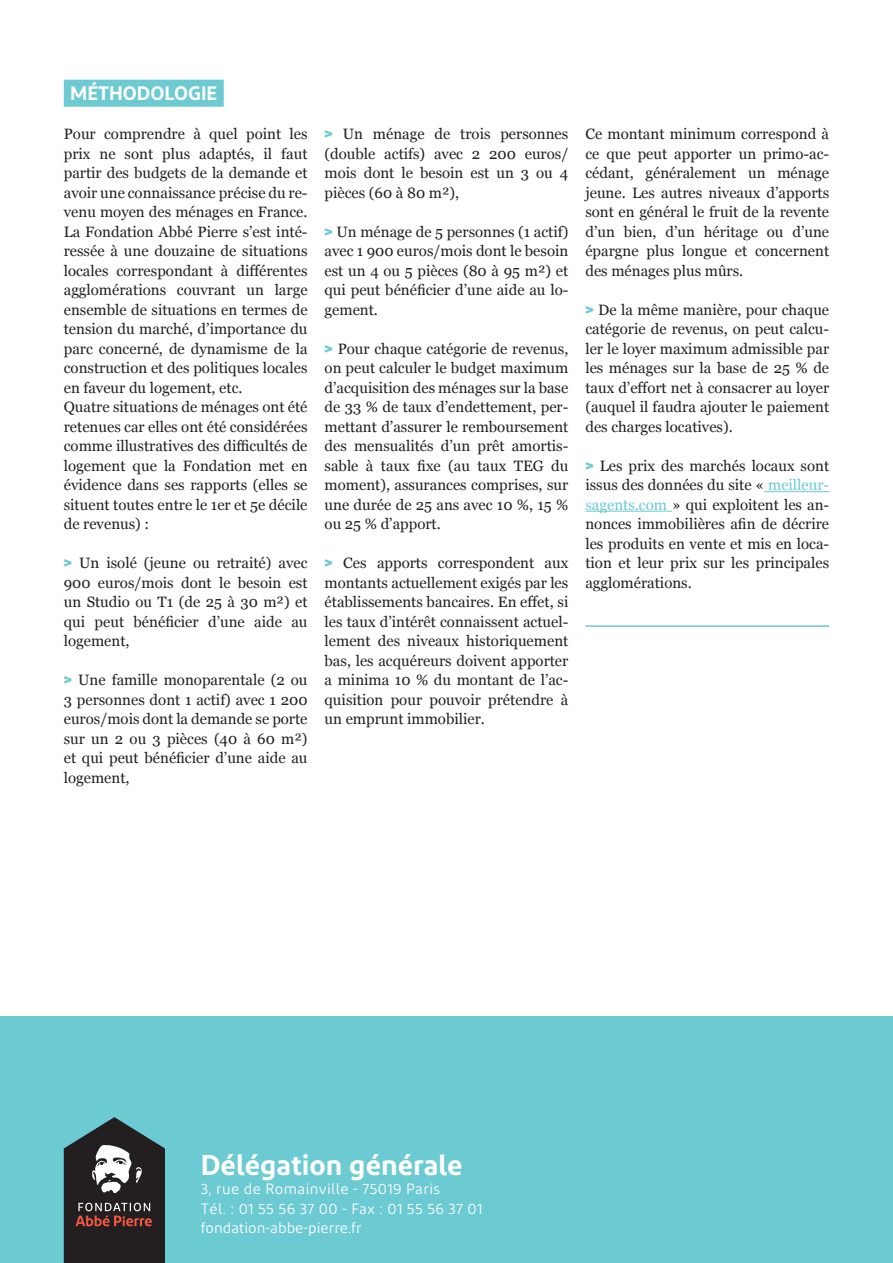
<style>
.page{position:relative;width:893px;height:1263px;background:#fff}
.page>*{position:absolute;margin:0;border:0;box-sizing:border-box;transform-origin:0 0}
.t1{font:600 28.5px "Diodrum";color:#fff}
.t2{font:600 19.5px "Diodrum";color:#fff}
.Texte_courant{font:15px/19.5px "Georgia";color:#231f20;text-align:justify}
.Coordonnées_-_couran{font:15px "Diodrum";letter-spacing:.025em;color:#fff}
.Coordonnées_-_couran-2{font:15px "Diodrum";color:#fff}
.s1{font-family:"Diodrum";font-weight:700;color:#6ccad3}
.s2{color:#6ccad3}
</style>
<div class="page">
<div style="left:0;top:1017px;width:893px;height:246px;background:#6ccad3"></div>
<svg style="left:64px;top:1117px;width:101px;height:146px"></svg>
<div style="left:64px;top:80px;width:160px;height:27px;background:#6ccad3"></div>
<hr style="left:764px;top:491px;width:65px;height:1px;background:#6ccad3">
<hr style="left:585px;top:511px;width:87px;height:1px;background:#6ccad3">
<hr style="left:585px;top:625px;width:244px;height:2px;background:#6ccad3">
<h2 class="t2" style="left:70px;top:81px;width:149px">MÉTHODOLOGIE</h2>
<p class="Texte_courant" style="left:64px;top:124px;width:245px">Pour comprendre à quel point les prix ne sont plus adaptés, il faut partir des budgets de la demande et avoir une connaissance précise du re&shy;venu moyen des ménages en France.<br>La Fondation Abbé Pierre s’est inté&shy;ressée à une douzaine de situations locales correspondant à différentes agglomérations couvrant un large ensemble de situations en termes de tension du marché, d’importance du parc concerné, de dynamisme de la construction et des politiques locales en faveur du logement, etc.</p>
<p class="Texte_courant" style="left:64px;top:397px;width:245px">Quatre situations de ménages ont été retenues car elles ont été considérées comme illustratives des difficultés de logement que la Fondation met en évidence dans ses rapports (elles se situent toutes entre le 1er et 5e décile de revenus) :</p>
<p class="Texte_courant" style="left:64px;top:553px;width:245px"><span class="s1">&gt;</span> Un isolé (jeune ou retraité) avec 900 euros/mois dont le besoin est un Studio ou T1 (de 25 à 30 m²) et qui peut bénéficier d’une aide au logement,</p>
<p class="Texte_courant" style="left:64px;top:670px;width:245px"><span class="s1">&gt;</span> Une famille monoparentale (2 ou 3 personnes dont 1 actif) avec 1 200 euros/mois dont la demande se porte sur un 2 ou 3 pièces (40 à 60 m²) et qui peut bénéficier d’une aide au logement,</p>
<p class="Texte_courant" style="left:325px;top:124px;width:245px"><span class="s1">&gt;</span> Un ménage de trois personnes (double actifs) avec 2 200 euros/ mois dont le besoin est un 3 ou 4 pièces (60 à 80 m²),</p>
<p class="Texte_courant" style="left:325px;top:221px;width:245px"><span class="s1">&gt;</span> Un ménage de 5 personnes (1 actif) avec 1 900 euros/mois dont le besoin est un 4 ou 5 pièces (80 à 95 m²) et qui peut bénéficier d’une aide au lo&shy;gement.</p>
<p class="Texte_courant" style="left:325px;top:338px;width:245px"><span class="s1">&gt;</span> Pour chaque catégorie de revenus, on peut calculer le budget maximum d’acquisition des ménages sur la base de 33 % de taux d’endettement, per&shy;mettant d’assurer le remboursement des mensualités d’un prêt amortis&shy;sable à taux fixe (au taux TEG du moment), assurances comprises, sur une durée de 25 ans avec 10 %, 15 % ou 25 % d’apport.</p>
<p class="Texte_courant" style="left:325px;top:553px;width:245px"><span class="s1">&gt;</span> Ces apports correspondent aux montants actuellement exigés par les établissements bancaires. En effet, si les taux d’intérêt connaissent actuel&shy;lement des niveaux historiquement bas, les acquéreurs doivent apporter a minima 10 % du montant de l’ac&shy;quisition pour pouvoir prétendre à un emprunt immobilier.</p>
<p class="Texte_courant" style="left:585px;top:124px;width:245px">Ce montant minimum correspond à ce que peut apporter un primo-ac&shy;cédant, généralement un ménage jeune. Les autres niveaux d’apports sont en général le fruit de la revente d’un bien, d’un héritage ou d’une épargne plus longue et concernent des ménages plus mûrs.</p>
<p class="Texte_courant" style="left:585px;top:299px;width:245px"><span class="s1">&gt;</span> De la même manière, pour chaque catégorie de revenus, on peut calcu&shy;ler le loyer maximum admissible par les ménages sur la base de 25 % de taux d’effort net à consacrer au loyer (auquel il faudra ajouter le paiement des charges locatives).</p>
<p class="Texte_courant" style="left:585px;top:455px;width:245px"><span class="s1">&gt;</span> Les prix des marchés locaux sont issus des données du site « <span class="s2">meilleur&shy;sagents.com</span> » qui exploitent les an&shy;nonces immobilières afin de décrire les produits en vente et mis en loca&shy;tion et leur prix sur les principales agglomérations.</p>
<p class="t1" style="left:201px;top:1146px;width:263px">Délégation générale</p>
<p class="Coordonnées_-_couran" style="left:201px;top:1180px;width:241px">3, rue de Romainville - 75019 Paris</p>
<p class="Coordonnées_-_couran" style="left:201px;top:1199px;width:283px">Tél. : 01 55 56 37 00 - Fax : 01 55 56 37 01</p>
<p class="Coordonnées_-_couran-2" style="left:201px;top:1219px;width:162px">fondation-abbe-pierre.fr</p>
</div>
